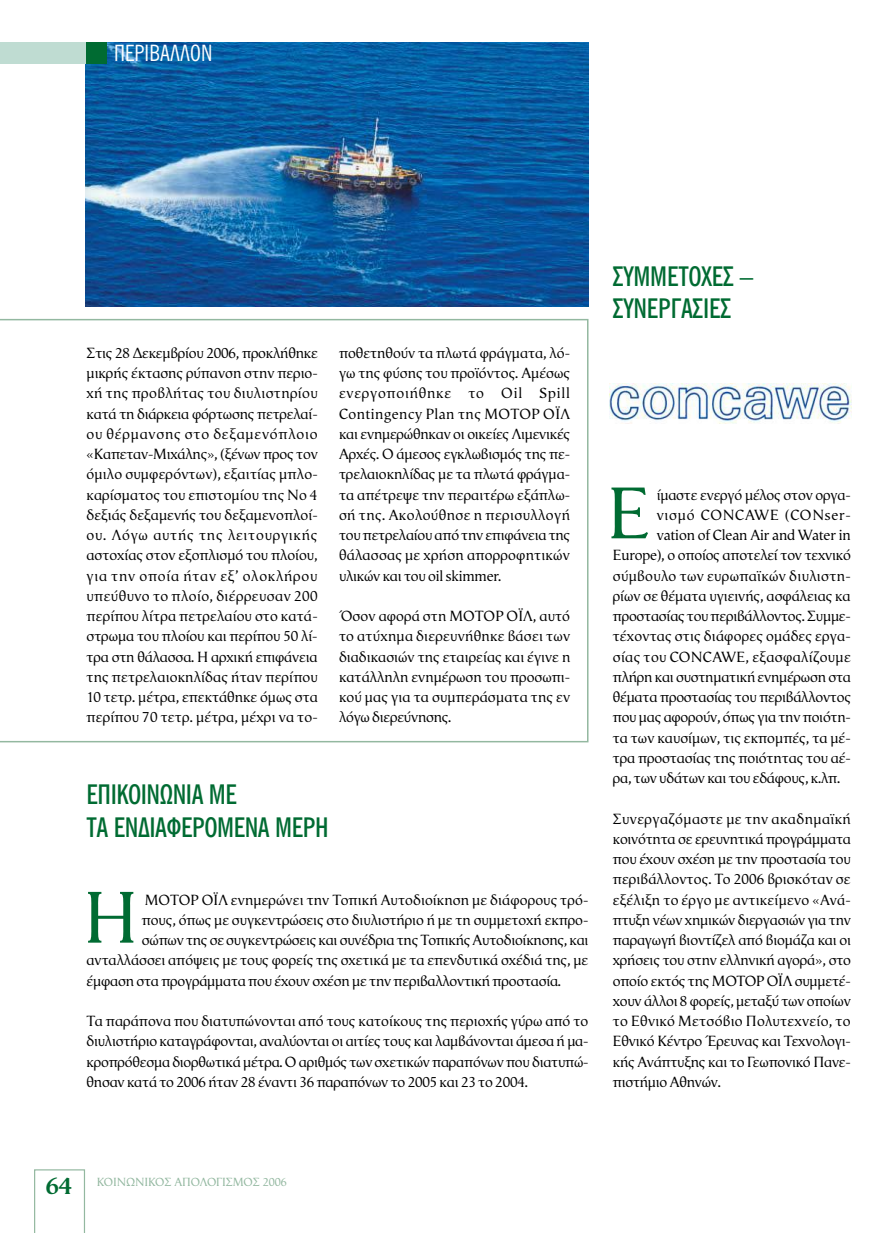
<style>
.page{position:relative;width:893px;height:1233px;background:#fff}
.page>*{position:absolute;margin:0;border:0;box-sizing:border-box;transform-origin:0 0}
.t1{font:74.25px "Vega Greek";color:#006b32}
.t2{font:600 27px/32.4px "C Dsans Con 01";color:#006b32}
.t3{font:700 24px "Vega Greek";color:#006b32}
.t4{font:22.5px "C Dsans Con 00";color:#fff}
.t5{font:15px/20.2px "Vega Greek";letter-spacing:-.01em;color:#000;text-align:justify}
.t6{font:15px "Vega Greek";letter-spacing:.01em;color:#000}
.t7{font:15px "Vega Greek";letter-spacing:.02em;color:#000}
.t8{font:15px "Vega Greek";letter-spacing:.025em;color:#000}
.t9{font:15px "Vega Greek";letter-spacing:.05em;color:#000}
.t10{font:12px "Vega Greek";letter-spacing:-.01em;color:#93b8a0}
</style>
<div class="page">
<img style="left:85px;top:43px;width:503px;height:263px">
<svg style="left:0;top:319px;width:588px;height:423px"></svg>
<img style="left:609px;top:384px;width:242px;height:39px">
<div style="left:85px;top:43px;width:21px;height:21px;background:#006b32"></div>
<div style="left:0;top:43px;width:85px;height:21px;background:#bfdcd2"></div>
<svg style="left:34px;top:1169px;width:51px;height:64px"></svg>
<h3 class="t4" style="left:114px;top:45px;width:100px">¶∂ƒπµ∞§§√¡</h3>
<p class="t5" style="left:87px;top:344px;width:233px">Στις 28 ∆εκεµβρίου 2006, προκλήθηκε µικρής έκτασης ρύπανση στην περιο&shy;χή της προβλήτας του διυλιστηρίου κατά τη διάρκεια φόρτωσης πετρελαί&shy;ου θέρµανσης στο δεξαµενόπλοιο «Καπεταν-Μιχάλης», (ξένων προς τον όµιλο συµφερόντων), εξαιτίας µπλο&shy;καρίσµατος του επιστοµίου της Νο 4 δεξιάς δεξαµενής του δεξαµενοπλοί&shy;ου. Λόγω αυτής της λειτουργικής αστοχίας στον εξοπλισµό του πλοίου, για την οποία ήταν εξ’ ολοκλήρου υπεύθυνο το πλοίο, διέρρευσαν 200 περίπου λίτρα πετρελαίου στο κατά&shy;στρωµα του πλοίου και περίπου 50 λί&shy;τρα στη θάλασσα. Η αρχική επιφάνεια της πετρελαιοκηλίδας ήταν περίπου 10 τετρ. µέτρα, επεκτάθηκε όµως στα περίπου 70 τετρ. µέτρα, µέχρι να το-</p>
<p class="t5" style="left:339px;top:344px;width:233px">ποθετηθούν τα πλωτά φράγµατα, λό&shy;γω της φύσης του προϊόντος. Αµέσως ενεργοποιήθηκε το Oil Spill Contingency Plan της ΜΟΤΟΡ ΟΪΛ και ενηµερώθηκαν οι οικείες Λιµενικές Αρχές. Ο άµεσος εγκλωβισµός της πε&shy;τρελαιοκηλίδας µε τα πλωτά φράγµα&shy;τα απέτρεψε την περαιτέρω εξάπλω&shy;σή της. Ακολούθησε η περισυλλογή του πετρελαίου από την επιφάνεια της θάλασσας µε χρήση απορροφητικών υλικών και του oil skimmer.</p>
<p class="t5" style="left:339px;top:607px;width:233px">Όσον αφορά στη ΜΟΤΟΡ ΟΪΛ, αυτό το ατύχηµα διερευνήθηκε βάσει των διαδικασιών της εταιρείας και έγινε η κατάλληλη ενηµέρωση του προσωπι&shy;κού µας για τα συµπεράσµατα της εν λόγω διερεύνησης.</p>
<h2 class="t2" style="left:87px;top:782px;width:243px">∂¶π∫√π¡ø¡π∞ ª∂<br>∆∞ ∂¡¢π∞º∂ƒ√ª∂¡∞ ª∂ƒ∏</h2>
<p class="t5" style="left:145px;top:891px;width:445px">ΜΟΤΟΡ ΟΪΛ ενηµερώνει την Τοπική Αυτοδιοίκηση µε διάφορους τρό-</p>
<p class="t5" style="left:142px;top:911px;width:448px">πους, όπως µε συγκεντρώσεις στο διυλιστήριο ή µε τη συµµετοχή εκπρο-</p>
<p class="t5" style="left:142px;top:931px;width:448px">σώπων της σε συγκεντρώσεις και συνέδρια της Τοπικής Αυτοδιοίκησης, και</p>
<p class="t5" style="left:87px;top:952px;width:503px">ανταλλάσσει απόψεις µε τους φορείς της σχετικά µε τα επενδυτικά σχέδιά της, µε</p>
<p class="t5" style="left:87px;top:972px;width:476px">έµφαση στα προγράµµατα που έχουν σχέση µε την περιβαλλοντική προστασία.</p>
<p class="t5" style="left:87px;top:1012px;width:503px">Τα παράπονα που διατυπώνονται από τους κατοίκους της περιοχής γύρω από το διυλιστήριο καταγράφονται, αναλύονται οι αιτίες τους και λαµβάνονται άµεσα ή µα&shy;κροπρόθεσµα διορθωτικά µέτρα. Ο αριθµός των σχετικών παραπόνων που διατυπώ&shy;θησαν κατά το 2006 ήταν 28 έναντι 36 παραπόνων το 2005 και 23 το 2004.</p>
<h1 class="t1" style="left:83px;top:890px;width:57px">Η</h1>
<h2 class="t2" style="left:612px;top:263px;width:142px">™Àªª∂∆√Ã∂™ – ™À¡∂ƒ°∞™π∂™</h2>
<h1 class="t1" style="left:607px;top:485px;width:45px">Ε</h1>
<p class="t5" style="left:656px;top:486px;width:196px">ίµαστε ενεργό µέλος στον οργα-</p>
<p class="t9" style="left:656px;top:509px;width:196px">νισµό CONCAWE (CONser-</p>
<p class="t5" style="left:656px;top:526px;width:196px">vation of Clean Air and Water in</p>
<p class="t5" style="left:612px;top:547px;width:239px">Europe), ο οποίος αποτελεί τον τεχνικό</p>
<p class="t7" style="left:612px;top:570px;width:239px">σύµβουλο των ευρωπαϊκών διυλιστη-</p>
<p class="t5" style="left:612px;top:587px;width:239px">ρίων σε θέµατα υγιεινής, ασφάλειας κα</p>
<p class="t5" style="left:612px;top:607px;width:239px">προστασίας του περιβάλλοντος. Συµµε-</p>
<p class="t6" style="left:612px;top:631px;width:239px">τέχοντας στις διάφορες οµάδες εργα-</p>
<p class="t8" style="left:612px;top:651px;width:240px">σίας του CONCAWE, εξασφαλίζουµε</p>
<p class="t5" style="left:612px;top:668px;width:240px">πλήρη και συστηµατική ενηµέρωση στα</p>
<p class="t5" style="left:612px;top:688px;width:240px">θέµατα προστασίας του περιβάλλοντος</p>
<p class="t5" style="left:612px;top:709px;width:239px">που µας αφορούν, όπως για την ποιότη-</p>
<p class="t5" style="left:612px;top:729px;width:239px">τα των καυσίµων, τις εκποµπές, τα µέ-</p>
<p class="t5" style="left:612px;top:749px;width:239px">τρα προστασίας της ποιότητας του αέ-</p>
<p class="t5" style="left:612px;top:769px;width:229px">ρα, των υδάτων και του εδάφους, κ.λπ.</p>
<p class="t5" style="left:612px;top:810px;width:240px">Συνεργαζόµαστε µε την ακαδηµαϊκή κοινότητα σε ερευνητικά προγράµµατα που έχουν σχέση µε την προστασία του περιβάλλοντος. Το 2006 βρισκόταν σε εξέλιξη το έργο µε αντικείµενο «Ανά&shy;πτυξη νέων χηµικών διεργασιών για την παραγωγή βιοντίζελ από βιοµάζα και οι χρήσεις του στην ελληνική αγορά», στο οποίο εκτός της ΜΟΤΟΡ ΟΪΛ συµµετέ&shy;χουν άλλοι 8 φορείς, µεταξύ των οποίων το Εθνικό Μετσόβιο Πολυτεχνείο, το Εθνικό Κέντρο Έρευνας και Τεχνολογι&shy;κής Ανάπτυξης και το Γεωπονικό Πανε&shy;πιστήµιο Αθηνών.</p>
<h3 class="t3" style="left:46px;top:1177px;width:28px">64</h3>
<p class="t10" style="left:97px;top:1177px;width:192px">ΚΟΙΝΩΝΙΚΟΣ ΑΠΟΛΟΓΙΣΜΟΣ 2006</p>
</div>
